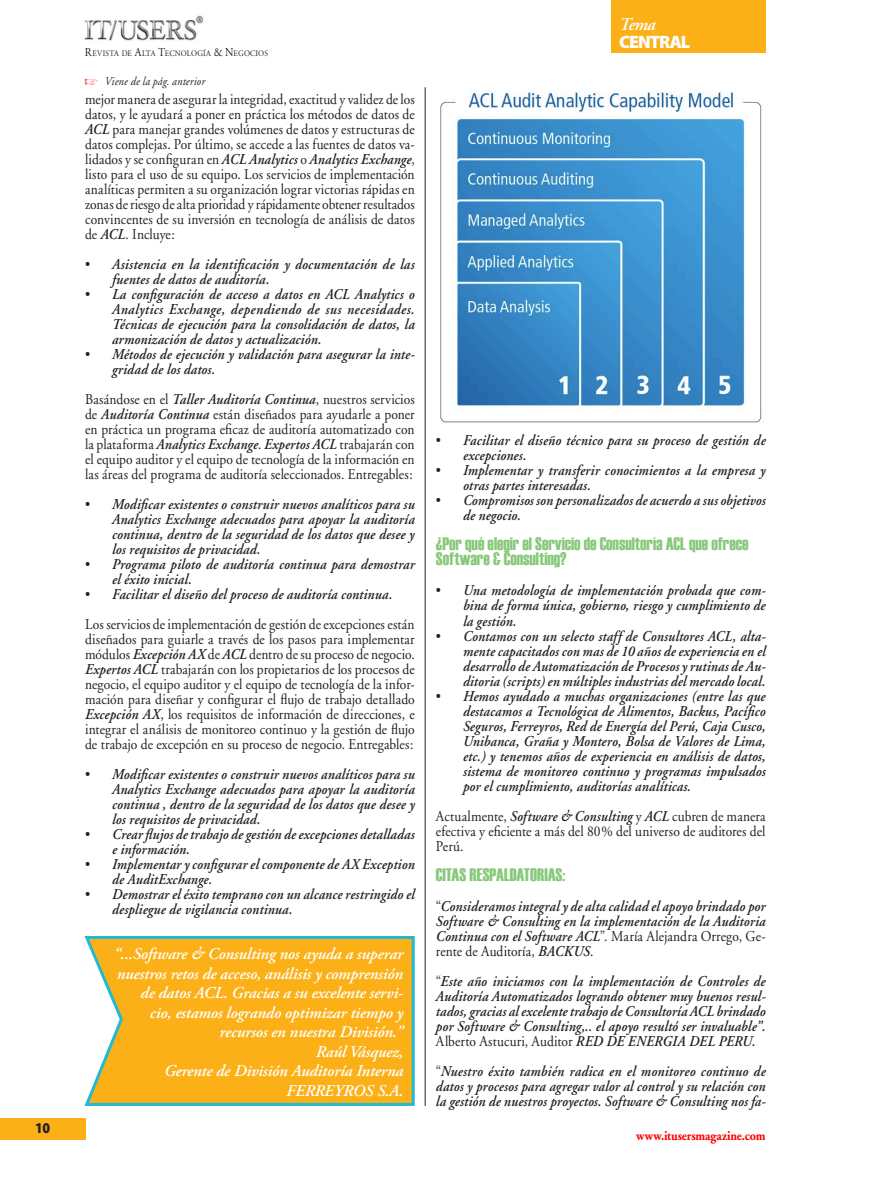
<style>
.page{position:relative;width:872px;height:1191px;background:#fff}
.page>*{position:absolute;margin:0;border:0;box-sizing:border-box;transform-origin:0 0}
.SUBTITULAR_HAETTENSC{font:18px/15px "Haettenschweiler";color:#88c87a}
.SUBTITULAR_Abadi_Con{font:18px "Myriad MM 830 600";letter-spacing:-.055em;color:#fff}
.SUBTITULAR_Abadi_Con-2{font:italic 600 18px "Adobe Garamond";color:#fff}
.Llamada_Adobe_Garamo{font:italic 600 16.5px/19.5px "Adobe Garamond Pro";letter-spacing:-.01em;color:#fff;text-align:right}
.Texto_Profit_Garamon{font:italic 600 15px/15px "Adobe Garamond";letter-spacing:.01em;color:#231f20;scale:.9 1}
.Texto_Profit_Garamon-2{font:15px/15px "Adobe Garamond";letter-spacing:.005em;color:#231f20;text-align:justify;scale:.9 1}
.t1{font:15px "Myriad MM 830 600";color:#231f20;scale:.9 1}
.t2{font:700 13.5px "Adobe Garamond";letter-spacing:-.005em;color:#f00;scale:.9 1}
.Texto_Profit_Garamon-3{font:italic 12px "Adobe Garamond";letter-spacing:.015em;color:#231f20;scale:.9 1}
.t3{font:8.4px "Adobe Garamond";letter-spacing:.02em;color:#231f20;scale:.9 1}
.s1{font-size:12px}
.s2{font-weight:600;font-style:italic}
.s3{font-weight:400;font-style:normal}
</style>
<div class="page">
<div style="left:0;top:1118px;width:85px;height:21px;background:#fbb017"></div>
<img style="left:84px;top:15px;width:120px;height:26px">
<div style="left:611px;top:0;width:154px;height:53px;background:#fbb017"></div>
<hr style="left:425px;top:87px;width:1px;height:1019px;background:#231f20">
<svg style="left:84px;top:936px;width:331px;height:170px;background:#efb42e"></svg>
<img style="left:440px;top:91px;width:322px;height:332px">
<p class="t1" style="left:35px;top:1120px;width:18px">10</p>
<p class="t3" style="left:85px;top:49px;width:205px"><span class="s1">R</span>EVISTA DE <span class="s1">A</span>LTA <span class="s1">T</span>ECNOLOGÍA <span class="s1">&amp; N</span>EGOCIOS</p>
<p class="Texto_Profit_Garamon-3" style="left:105px;top:75px;width:113px">Viene de la pág. anterior</p>
<p class="Texto_Profit_Garamon-2" style="left:85px;top:92px;width:368px">mejor manera de asegurar la integridad, exactitud y validez de los datos, y le ayudará a poner en práctica los métodos de datos de <span class="s2">ACL</span> para manejar grandes volúmenes de datos y estructuras de datos complejas. Por último, se accede a las fuentes de datos va&shy;lidados y se configuran en <span class="s2">ACL Analytics</span> o <span class="s2">Analytics Exchange</span>, listo para el uso de su equipo. Los servicios de implementación analíticas permiten a su organización lograr victorias rápidas en zonas de riesgo de alta prioridad y rápidamente obtener resultados convincentes de su inversión en tecnología de análisis de datos de <span class="s2">ACL</span>. Incluye:</p>
<p class="Texto_Profit_Garamon" style="left:112px;top:257px;width:338px;text-indent:-27px"><span class="s3">•</span> Asistencia en la identificación y documentación de las fuentes de datos de auditoría.</p>
<p class="Texto_Profit_Garamon" style="left:112px;top:287px;width:338px;text-align:justify;text-indent:-27px"><span class="s3">•</span> La configuración de acceso a datos en ACL Analytics o Analytics Exchange, dependiendo de sus necesidades.<br>Técnicas de ejecución para la consolidación de datos, la armonización de datos y actualización.</p>
<p class="Texto_Profit_Garamon" style="left:112px;top:347px;width:338px;text-indent:-27px"><span class="s3">•</span> Métodos de ejecución y validación para asegurar la inte&shy;gridad de los datos.</p>
<p class="Texto_Profit_Garamon-2" style="left:85px;top:392px;width:368px">Basándose en el <span class="s2">Taller Auditoría Continua</span>, nuestros servicios de <span class="s2">Auditoría Continua</span> están diseñados para ayudarle a poner en práctica un programa eficaz de auditoría automatizado con la plataforma <span class="s2">Analytics Exchange</span>. <span class="s2">Expertos ACL</span> trabajarán con el equipo auditor y el equipo de tecnología de la información en las áreas del programa de auditoría seleccionados. Entregables:</p>
<p class="Texto_Profit_Garamon" style="left:112px;top:497px;width:338px;text-align:justify;text-indent:-27px"><span class="s3">•</span> Modificar existentes o construir nuevos analíticos para su Analytics Exchange adecuados para apoyar la auditoría continua, dentro de la seguridad de los datos que desee y los requisitos de privacidad.</p>
<p class="Texto_Profit_Garamon" style="left:112px;top:557px;width:338px;text-indent:-27px"><span class="s3">•</span> Programa piloto de auditoría continua para demostrar el éxito inicial.</p>
<p class="Texto_Profit_Garamon" style="left:85px;top:587px;width:343px"><span class="s3">•</span> Facilitar el diseño del proceso de auditoría continua.</p>
<p class="Texto_Profit_Garamon-2" style="left:85px;top:617px;width:368px">Los servicios de implementación de gestión de excepciones están diseñados para guiarle a través de los pasos para implementar módulos <span class="s2">Excepción AX</span> de <span class="s2">ACL</span> dentro de su proceso de negocio.<br><span class="s2">Expertos ACL</span> trabajarán con los propietarios de los procesos de negocio, el equipo auditor y el equipo de tecnología de la infor&shy;mación para diseñar y configurar el flujo de trabajo detallado <span class="s2">Excepción AX</span>, los requisitos de información de direcciones, e integrar el análisis de monitoreo continuo y la gestión de flujo de trabajo de excepción en su proceso de negocio. Entregables:</p>
<p class="Texto_Profit_Garamon" style="left:112px;top:767px;width:338px;text-align:justify;text-indent:-27px"><span class="s3">•</span> Modificar existentes o construir nuevos analíticos para su Analytics Exchange adecuados para apoyar la auditoría continua , dentro de la seguridad de los datos que desee y los requisitos de privacidad.</p>
<p class="Texto_Profit_Garamon" style="left:112px;top:827px;width:338px;text-indent:-27px"><span class="s3">•</span> Crear flujos de trabajo de gestión de excepciones detalladas e información.</p>
<p class="Texto_Profit_Garamon" style="left:112px;top:857px;width:338px;text-indent:-27px"><span class="s3">•</span> Implementar y configurar el componente de AX Exception de AuditExchange.</p>
<p class="Texto_Profit_Garamon" style="left:112px;top:887px;width:338px;text-indent:-27px"><span class="s3">•</span> Demostrar el éxito temprano con un alcance restringido el despliegue de vigilancia continua.</p>
<p class="Llamada_Adobe_Garamo" style="left:114px;top:944px;width:291px">“...Software &amp; Consulting nos ayuda a superar nuestros retos de acceso, análisis y comprensión de datos ACL. Gracias a su excelente servi-<br>cio, estamos logrando optimizar tiempo y recursos en nuestra División.”</p>
<p class="Llamada_Adobe_Garamo" style="left:316px;top:1042px;width:89px">Raúl Vásquez,</p>
<p class="Llamada_Adobe_Garamo" style="left:164px;top:1061px;width:240px">Gerente de División Auditoría Interna</p>
<p class="Llamada_Adobe_Garamo" style="left:286px;top:1081px;width:118px">FERREYROS S.A.</p>
<p class="SUBTITULAR_Abadi_Con-2" style="left:619px;top:14px;width:38px">Tema</p>
<p class="SUBTITULAR_Abadi_Con" style="left:619px;top:33px;width:73px">CENTRAL</p>
<p class="Texto_Profit_Garamon" style="left:463px;top:433px;width:338px;text-indent:-27px"><span class="s3">•</span> Facilitar el diseño técnico para su proceso de gestión de excepciones.</p>
<p class="Texto_Profit_Garamon" style="left:463px;top:463px;width:338px;text-indent:-27px"><span class="s3">•</span> Implementar y transferir conocimientos a la empresa y otras partes interesadas.</p>
<p class="Texto_Profit_Garamon" style="left:463px;top:493px;width:338px;text-indent:-27px"><span class="s3">•</span> Compromisos son personalizados de acuerdo a sus objetivos de negocio.</p>
<p class="SUBTITULAR_HAETTENSC" style="left:436px;top:536px;width:314px">¿Por qué elegir el Servicio de Consultoría ACL que ofrece<br>Software &amp; Consulting?</p>
<p class="Texto_Profit_Garamon" style="left:463px;top:583px;width:338px;text-align:justify;text-indent:-27px"><span class="s3">•</span> Una metodología de implementación probada que com&shy;bina de forma única, gobierno, riesgo y cumplimiento de la gestión.</p>
<p class="Texto_Profit_Garamon" style="left:463px;top:628px;width:338px;text-align:justify;text-indent:-27px"><span class="s3">•</span> Contamos con un selecto staff de Consultores ACL, alta&shy;mente capacitados con mas de 10 años de experiencia en el desarrollo de Automatización de Procesos y rutinas de Au&shy;ditoria (scripts) en múltiples industrias del mercado local.</p>
<p class="Texto_Profit_Garamon" style="left:463px;top:688px;width:338px;text-align:justify;text-indent:-27px"><span class="s3">•</span> Hemos ayudado a muchas organizaciones (entre las que destacamos a Tecnológica de Alimentos, Backus, Pacífico Seguros, Ferreyros, Red de Energía del Perú, Caja Cusco, Unibanca, Graña y Montero, Bolsa de Valores de Lima, etc.) y tenemos años de experiencia en análisis de datos, sistema de monitoreo continuo y programas impulsados por el cumplimiento, auditorías analíticas.</p>
<p class="Texto_Profit_Garamon-2" style="left:436px;top:808px;width:368px">Actualmente, <span class="s2">Software &amp; Consulting</span> y <span class="s2">ACL</span> cubren de manera efectiva y eficiente a más del 80% del universo de auditores del Perú.</p>
<p class="SUBTITULAR_HAETTENSC" style="left:436px;top:866px;width:131px">CITAS RESPALDATORIAS:</p>
<p class="Texto_Profit_Garamon" style="left:436px;top:898px;width:368px;text-align:justify"><span class="s3">“</span>Consideramos integral y de alta calidad el apoyo brindado por Software &amp; Consulting en la implementación de la Auditoria Continua con el Software ACL<span class="s3">”. María Alejandra Orrego, Ge&shy;rente de Auditoría,</span> BACKUS<span class="s3">.</span></p>
<p class="Texto_Profit_Garamon" style="left:436px;top:973px;width:368px;text-align:justify"><span class="s3">“</span>Este año iniciamos con la implementación de Controles de Auditoría Automatizados logrando obtener muy buenos resul&shy;tados, gracias al excelente trabajo de Consultoría ACL brindado por Software &amp; Consulting,.. el apoyo resultó ser invaluable”.<br><span class="s3">Alberto Astucuri, Auditor</span> RED DE ENERGIA DEL PERU.</p>
<p class="Texto_Profit_Garamon" style="left:436px;top:1063px;width:368px;text-align:justify"><span class="s3">“</span>Nuestro éxito también radica en el monitoreo continuo de datos y procesos para agregar valor al control y su relación con la gestión de nuestros proyectos. Software &amp; Consulting nos fa-</p>
<p class="t2" style="left:636px;top:1128px;width:145px">www.itusersmagazine.com</p>
</div>
